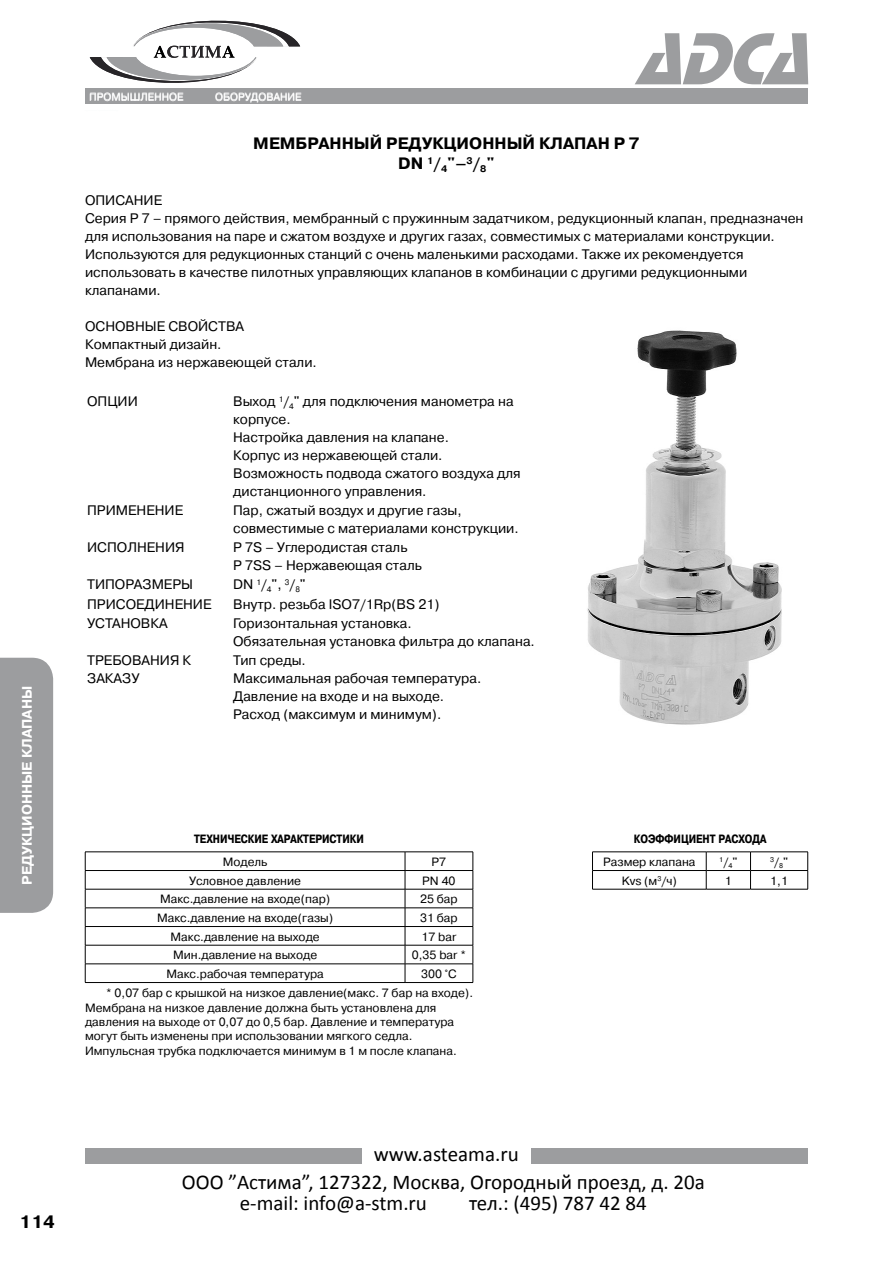
<style>
.page{position:relative;width:893px;height:1263px;background:#fff}
.page>*{position:absolute;margin:0;border:0;box-sizing:border-box;transform-origin:0 0}
.t1{font:21px/27.5px "Calibri";color:#000;text-align:center}
.t2{font:700 18px "Pragmatica C";color:#000}
.izdelie{font:700 16.5px/19.8px "Pragmatica C";color:#000;text-align:center}
.text{font:13.8px/18px "Pragmatica C";color:#000}
.t3{font:700 13.8px "Pragmatica C";color:#fff}
.snoska{font:12px/14.4px "Pragmatica C";color:#000}
.table_cell{font:12px "Pragmatica C";color:#000}
.table_head{font:700 12px "Pragmatica Cond C";color:#000}
.t4{font:10.5px "Pragmatica C";color:#fff}
.table_cell-2{font:6.9px "Pragmatica C";color:#000}
.s1{font-size:12px}
</style>
<div class="page">
<div style="left:85px;top:89px;width:723px;height:15px;background:#9c9d9f"></div>
<div style="left:85px;top:1148px;width:276px;height:16px;background:#9c9d9f"></div>
<div style="left:531px;top:1148px;width:277px;height:16px;background:#9c9d9f"></div>
<svg style="left:635px;top:33px;width:173px;height:51px"></svg>
<div style="left:0;top:658px;width:53px;height:255px;background:#9c9d9f"></div>
<svg style="left:90px;top:20px;width:210px;height:63px"></svg>
<img style="left:587px;top:330px;width:195px;height:395px">
<hr style="left:592px;top:851px;width:114px;height:1px;background:#000">
<hr style="left:706px;top:851px;width:44px;height:1px;background:#000">
<hr style="left:750px;top:851px;width:58px;height:1px;background:#000">
<hr style="left:592px;top:870px;width:114px;height:1px;background:#000">
<svg style="left:592px;top:852px;width:1px;height:37px"></svg>
<hr style="left:706px;top:870px;width:44px;height:1px;background:#000">
<svg style="left:706px;top:852px;width:1px;height:37px"></svg>
<hr style="left:750px;top:870px;width:58px;height:1px;background:#000">
<svg style="left:750px;top:852px;width:1px;height:37px"></svg>
<svg style="left:807px;top:852px;width:1px;height:37px"></svg>
<hr style="left:592px;top:889px;width:114px;height:1px;background:#000">
<hr style="left:706px;top:889px;width:44px;height:1px;background:#000">
<hr style="left:750px;top:889px;width:58px;height:1px;background:#000">
<hr style="left:85px;top:851px;width:320px;height:1px;background:#000">
<hr style="left:405px;top:851px;width:68px;height:1px;background:#000">
<hr style="left:85px;top:870px;width:320px;height:1px;background:#000">
<hr style="left:405px;top:870px;width:68px;height:1px;background:#000">
<hr style="left:85px;top:889px;width:320px;height:1px;background:#000">
<hr style="left:405px;top:889px;width:68px;height:1px;background:#000">
<hr style="left:85px;top:907px;width:320px;height:1px;background:#000">
<hr style="left:405px;top:907px;width:68px;height:1px;background:#000">
<hr style="left:85px;top:926px;width:320px;height:1px;background:#000">
<hr style="left:405px;top:926px;width:68px;height:1px;background:#000">
<hr style="left:85px;top:945px;width:320px;height:1px;background:#000">
<hr style="left:405px;top:945px;width:68px;height:1px;background:#000">
<hr style="left:85px;top:963px;width:320px;height:1px;background:#000">
<svg style="left:85px;top:852px;width:1px;height:130px"></svg>
<hr style="left:405px;top:963px;width:68px;height:1px;background:#000">
<svg style="left:405px;top:852px;width:1px;height:130px"></svg>
<svg style="left:473px;top:852px;width:1px;height:130px"></svg>
<hr style="left:85px;top:982px;width:320px;height:1px;background:#000">
<hr style="left:405px;top:982px;width:68px;height:1px;background:#000">
<p class="t3" style="left:20px;top:885px;width:200px;rotate:-90deg">РЕДУКЦИОННЫЕ КЛАПАНЫ</p>
<p class="t4" style="left:89px;top:91px;width:96px">ПРОМЫШЛЕННОЕ</p>
<p class="t4" style="left:215px;top:91px;width:88px">ОБОРУДОВАНИЕ</p>
<p class="izdelie" style="left:253px;top:133px;width:388px">МЕМБРАННЫЙ РЕДУКЦИОННЫЙ КЛАПАН P 7<br>DN <sup>1</sup>/<sub>4</sub>"–<sup>3</sup>/<sub>8</sub>"</p>
<p class="text" style="left:85px;top:191px;width:79px">ОПИСАНИЕ</p>
<p class="text" style="left:85px;top:209px;width:720px">Серия P 7 – прямого действия, мембранный с пружинным задатчиком, редукционный клапан, предназначен для использования на паре и сжатом воздухе и других газах, совместимых с материалами конструкции.</p>
<p class="text" style="left:85px;top:245px;width:664px">Используются для редукционных станций с очень маленькими расходами. Также их рекомендуется использовать в качестве пилотных управляющих клапанов в комбинации с другими редукционными клапанами.</p>
<p class="text" style="left:85px;top:317px;width:161px">ОСНОВНЫЕ СВОЙСТВА</p>
<p class="text" style="left:85px;top:335px;width:138px">Компактный дизайн.</p>
<p class="text" style="left:85px;top:353px;width:233px">Мембрана из нержавеющей стали.</p>
<p class="text" style="left:87px;top:392px;width:52px">ОПЦИИ</p>
<p class="text" style="left:233px;top:392px;width:282px">Выход <sup>1</sup>/<sub>4</sub>" для подключения манометра на корпусе.</p>
<p class="text" style="left:233px;top:428px;width:217px">Настройка давления на клапане.</p>
<p class="text" style="left:233px;top:446px;width:211px">Корпус из нержавеющей стали.</p>
<p class="text" style="left:233px;top:464px;width:289px">Возможность подвода сжатого воздуха для дистанционного управления.</p>
<p class="text" style="left:87px;top:501px;width:98px">ПРИМЕНЕНИЕ</p>
<p class="text" style="left:233px;top:501px;width:287px">Пар, сжатый воздух и другие газы, совместимые с материалами конструкции.</p>
<p class="text" style="left:87px;top:538px;width:99px">ИСПОЛНЕНИЯ</p>
<p class="text" style="left:233px;top:538px;width:176px">P 7S – Углеродистая сталь</p>
<p class="text" style="left:233px;top:556px;width:190px">P 7SS – Нержавеющая сталь</p>
<p class="text" style="left:87px;top:576px;width:107px">ТИПОРАЗМЕРЫ</p>
<p class="text" style="left:233px;top:576px;width:74px">DN <sup>1</sup>/<sub>4</sub>", <sup>3</sup>/<sub>8</sub>"</p>
<p class="text" style="left:87px;top:595px;width:126px">ПРИСОЕДИНЕНИЕ</p>
<p class="text" style="left:233px;top:595px;width:208px">Внутр. резьба ISO7/1Rp(BS 21)</p>
<p class="text" style="left:87px;top:614px;width:82px">УСТАНОВКА</p>
<p class="text" style="left:233px;top:614px;width:180px">Горизонтальная установка.</p>
<p class="text" style="left:233px;top:632px;width:303px">Обязательная установка фильтра до клапана.</p>
<p class="text" style="left:87px;top:651px;width:106px">ТРЕБОВАНИЯ К<br>ЗАКАЗУ</p>
<p class="text" style="left:233px;top:651px;width:74px">Тип среды.</p>
<p class="text" style="left:233px;top:669px;width:250px">Максимальная рабочая температура.</p>
<p class="text" style="left:233px;top:687px;width:213px">Давление на входе и на выходе.</p>
<p class="text" style="left:233px;top:705px;width:210px">Расход (максимум и минимум).</p>
<p class="table_head" style="left:194px;top:832px;width:171px">ТЕХНИЧЕСКИЕ ХАРАКТЕРИСТИКИ</p>
<p class="table_cell" style="left:223px;top:855px;width:46px">Модель</p>
<p class="table_cell" style="left:432px;top:855px;width:16px">P7</p>
<p class="table_cell" style="left:189px;top:874px;width:113px">Условное давление</p>
<p class="table_cell" style="left:422px;top:874px;width:35px">PN 40</p>
<p class="table_cell" style="left:160px;top:892px;width:172px">Макс.давление на входе(пар)</p>
<p class="table_cell" style="left:420px;top:892px;width:39px">25 бар</p>
<p class="table_cell" style="left:157px;top:911px;width:178px">Макс.давление на входе(газы)</p>
<p class="table_cell" style="left:420px;top:911px;width:39px">31 бар</p>
<p class="table_cell" style="left:170px;top:930px;width:151px">Макс.давление на выходе</p>
<p class="table_cell" style="left:421px;top:930px;width:36px">17 bar</p>
<p class="table_cell" style="left:173px;top:948px;width:146px">Мин.давление на выходе</p>
<p class="table_cell" style="left:412px;top:948px;width:56px">0,35 bar *</p>
<p class="table_cell" style="left:166px;top:967px;width:159px">Макс.рабочая температура</p>
<p class="table_cell" style="left:421px;top:967px;width:37px">300 °C</p>
<p class="snoska" style="left:85px;top:986px;width:390px;text-indent:21px">* 0,07 бар с крышкой на низкое давление(макс. 7 бар на входе).<br>Мембрана на низкое давление должна быть установлена для давления на выходе от 0,07 до 0,5 бар. Давление и температура могут быть изменены при использовании мягкого седла.<br>Импульсная трубка подключается минимум в 1 м после клапана.</p>
<p class="table_head" style="left:634px;top:832px;width:134px">КОЭФФИЦИЕНТ РАСХОДА</p>
<p class="table_cell" style="left:603px;top:855px;width:94px">Размер клапана</p>
<p class="table_cell-2" style="left:719px;top:859px;width:20px">1<span class="s1">/</span>4<span class="s1">"</span></p>
<p class="table_cell-2" style="left:770px;top:859px;width:20px">3<span class="s1">/</span>8<span class="s1">"</span></p>
<p class="table_cell" style="left:622px;top:874px;width:57px">Kvs (м<sup>3</sup>/ч)</p>
<p class="table_cell" style="left:725px;top:874px;width:8px">1</p>
<p class="table_cell" style="left:770px;top:874px;width:19px">1,1</p>
<h2 class="t2" style="left:20px;top:1212px;width:37px">114</h2>
<h1 class="t1" style="left:182px;top:1139px;width:524px">www.asteama.ru<br>ООО ”Астима”, 127322, Москва, Огородный проезд, д. 20а</h1>
<h1 class="t1" style="left:240px;top:1188px;width:189px">e-mail: info@a-stm.ru</h1>
<h1 class="t1" style="left:469px;top:1188px;width:179px">тел.: (495) 787 42 84</h1>
</div>
